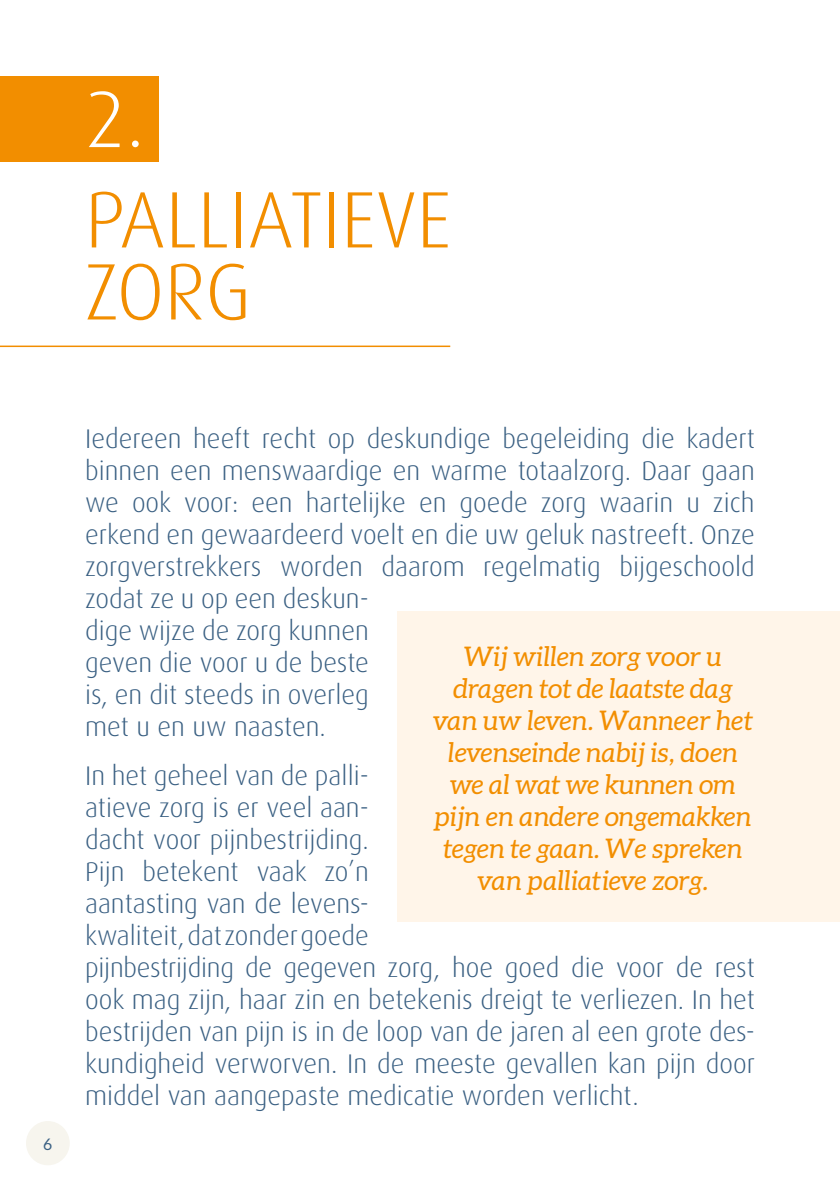
<style>
.page{position:relative;width:840px;height:1191px;background:#fff}
.page>*{position:absolute;margin:0;border:0;box-sizing:border-box;transform-origin:0 0}
.t1{font:300 80px/72px "Dax";color:#f28e00}
.t2{font:300 80px "Dax";color:#fff}
.t3{font:300 27px/32px "Dax";color:#395f82}
.t4{font:italic 27px/32px "Aleo";color:#f28e00;text-align:center}
.t5{font:16px "Aleo";color:#3a6083}
</style>
<div class="page">
<div style="left:397px;top:612px;width:442px;height:309px;background:#fff5e9"></div>
<div style="left:0;top:76px;width:159px;height:85px;background:#f28e00"></div>
<hr style="left:0;top:345px;width:450px;height:2px;background:#f28e00">
<div style="left:26px;top:1121px;width:44px;height:44px;background:#f7f5ee;border-radius:50%"></div>
<h1 class="t2" style="left:85px;top:76px;width:61px">2.</h1>
<h1 class="t1" style="left:85px;top:185px;width:367px">PALLIATIEVE<br>ZORG</h1>
<p class="t5" style="left:43px;top:1135px;width:10px">6</p>
<p class="t3" style="left:85px;top:423px;width:671px">Iedereen heeft recht op deskundige begeleiding die kadert binnen een menswaardige en warme totaalzorg. Daar gaan we ook voor: een hartelijke en goede zorg waarin u zich erkend en gewaardeerd voelt en die uw geluk nastreeft. Onze zorgverstrekkers worden daarom regelmatig bijgeschoold zodat ze u op een deskun-<br>dige wijze de zorg kunnen<br>geven die voor u de beste<br>is, en dit steeds in overleg<br>met u en uw naasten.</p>
<p class="t3" style="left:85px;top:760px;width:671px">In het geheel van de palli-<br>atieve zorg is er veel aan-<br>dacht voor pijnbestrijding.<br>Pijn betekent vaak zo’n<br>aantasting van de levens-<br>kwaliteit, dat zonder goede<br>pijnbestrijding de gegeven zorg, hoe goed die voor de rest ook mag zijn, haar zin en betekenis dreigt te verliezen. In het bestrijden van pijn is in de loop van de jaren al een grote des&shy;kundigheid verworven. In de meeste gevallen kan pijn door middel van aangepaste medicatie worden verlicht.</p>
<p class="t4" style="left:433px;top:639px;width:321px">Wij willen zorg voor u dragen tot de laatste dag van uw leven. Wanneer het levenseinde nabij is, doen we al wat we kunnen om pijn en andere ongemakken tegen te gaan. We spreken van palliatieve zorg.</p>
</div>
